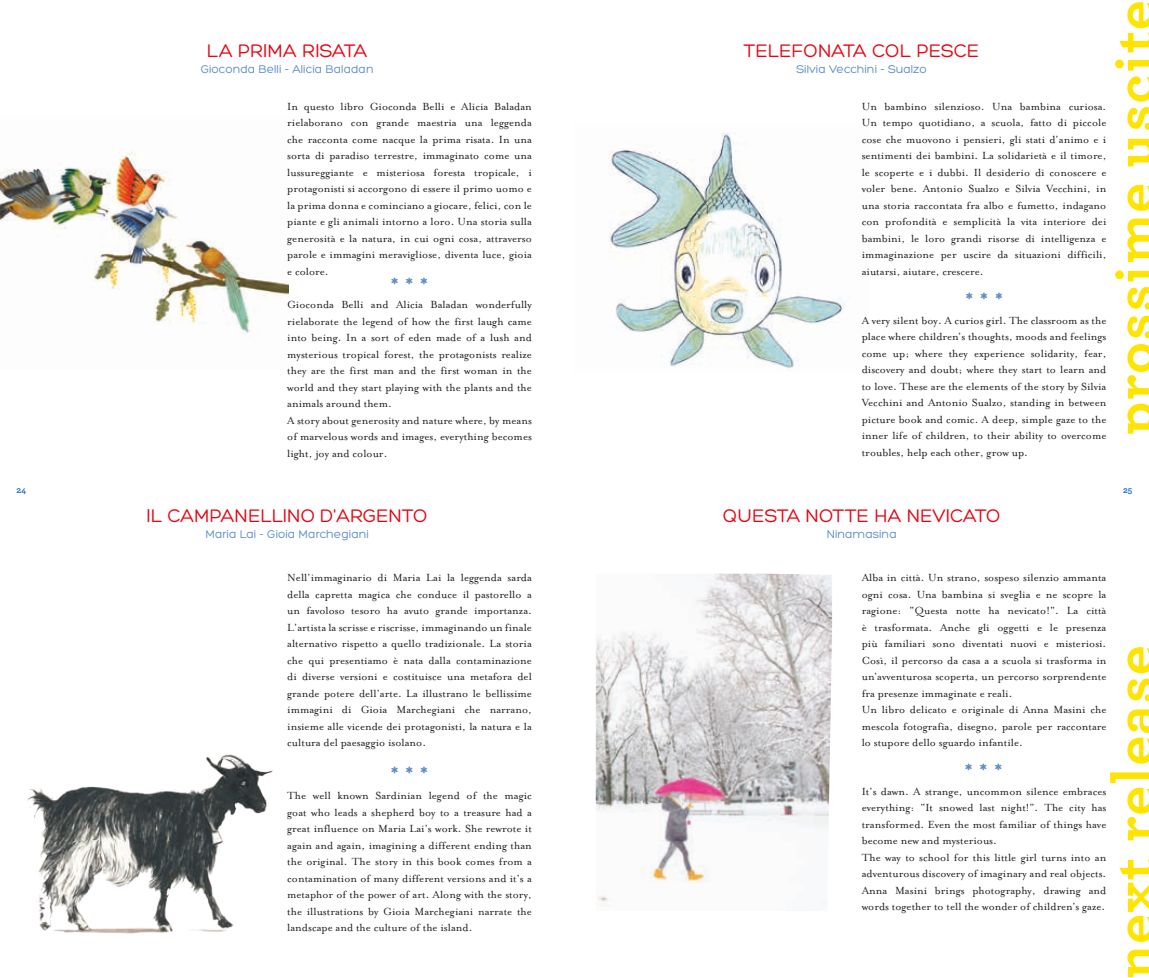
<style>
.page{position:relative;width:1149px;height:978px;background:#fff}
.page>*{position:absolute;margin:0;border:0;box-sizing:border-box;transform-origin:0 0}
.t1{font:700 60.6px "Archer";letter-spacing:.02em;color:#ffe400}
.t2{font:27px "Hero";color:#5f8cc9}
.t3{font:19.65px "Hero";color:#e30614}
.t4{font:12.15px "Hero";color:#5f8cc9}
.t5{font:12px/16.5px "Mrs Eaves Roman";color:#1d1d1b;text-align:justify}
.t6{font:700 9.15px "Archer";color:#2270b7}
</style>
<div class="page">
<img style="left:609px;top:132px;width:237px;height:236px">
<img style="left:0;top:151px;width:288px;height:183px">
<img style="left:595px;top:574px;width:236px;height:331px">
<img style="left:27px;top:754px;width:246px;height:180px">
<hr style="left:19px;top:931px;width:37px;height:4px;background:#fff">
<h3 class="t3" style="left:207px;top:41px;width:162px">LA PRIMA RISATA</h3>
<p class="t4" style="left:201px;top:63px;width:174px">Gioconda Belli - Alicia Baladan</p>
<p class="t5" style="left:287px;top:98px;width:246px">In questo libro Gioconda Belli e Alicia Baladan rielaborano con grande maestria una leggenda che racconta come nacque la prima risata. In una sorta di paradiso terrestre, immaginato come una lussureggiante e misteriosa foresta tropicale, i protagonisti si accorgono di essere il primo uomo e la prima donna e cominciano a giocare, felici, con le piante e gli animali intorno a loro. Una storia sulla generosità e la natura, in cui ogni cosa, attraverso parole e immagini meravigliose, diventa luce, gioia e colore.</p>
<h2 class="t2" style="left:391px;top:272px;width:39px">***</h2>
<p class="t5" style="left:287px;top:297px;width:246px;text-align:left">Gioconda Belli and Alicia Baladan wonderfully rielaborate the legend of how the first laugh came into being. In a sort of eden made of a lush and mysterious tropical forest, the protagonists realize they are the first man and the first woman in the world and they start playing with the plants and the animals around them.<br>A story about generosity and nature where, by means of marvelous words and images, everything becomes light, joy and colour.</p>
<h3 class="t3" style="left:743px;top:41px;width:237px">TELEFONATA COL PESCE</h3>
<p class="t4" style="left:796px;top:62px;width:132px">Silvia Vecchini - Sualzo</p>
<p class="t5" style="left:861px;top:98px;width:246px">Un bambino silenzioso. Una bambina curiosa.<br>Un tempo quotidiano, a scuola, fatto di piccole cose che muovono i pensieri, gli stati d’animo e i sentimenti dei bambini. La solidarietà e il timore, le scoperte e i dubbi. Il desiderio di conoscere e voler bene. Antonio Sualzo e Silvia Vecchini, in una storia raccontata fra albo e fumetto, indagano con profondità e semplicità la vita interiore dei bambini, le loro grandi risorse di intelligenza e immaginazione per uscire da situazioni difficili, aiutarsi, aiutare, crescere.</p>
<h2 class="t2" style="left:965px;top:288px;width:39px">***</h2>
<p class="t5" style="left:861px;top:312px;width:246px">A very silent boy. A curios girl. The classroom as the place where children’s thoughts, moods and feelings come up; where they experience solidarity, fear, discovery and doubt; where they start to learn and to love. These are the elements of the story by Silvia Vecchini and Antonio Sualzo, standing in between picture book and comic. A deep, simple gaze to the inner life of children, to their ability to overcome troubles, help each other, grow up.</p>
<h1 class="t1" style="left:1086px;top:435px;width:436px;rotate:-90deg">prossime uscite</h1>
<p class="t6" style="left:16px;top:482px;width:11px">24</p>
<p class="t6" style="left:1122px;top:482px;width:11px">25</p>
<h3 class="t3" style="left:146px;top:506px;width:282px">IL CAMPANELLINO D'ARGENTO</h3>
<p class="t4" style="left:205px;top:527px;width:165px">Maria Lai - Gioia Marchegiani</p>
<p class="t5" style="left:287px;top:569px;width:246px">Nell’immaginario di Maria Lai la leggenda sarda della capretta magica che conduce il pastorello a un favoloso tesoro ha avuto grande importanza.<br>L’artista la scrisse e riscrisse, immaginando un finale alternativo rispetto a quello tradizionale. La storia che qui presentiamo è nata dalla contaminazione di diverse versioni e costituisce una metafora del grande potere dell’arte. La illustrano le bellissime immagini di Gioia Marchegiani che narrano, insieme alle vicende dei protagonisti, la natura e la cultura del paesaggio isolano.</p>
<h2 class="t2" style="left:391px;top:761px;width:39px">***</h2>
<p class="t5" style="left:287px;top:788px;width:246px">The well known Sardinian legend of the magic goat who leads a shepherd boy to a treasure had a great influence on Maria Lai’s work. She rewrote it again and again, imagining a different ending than the original. The story in this book comes from a contamination of many different versions and it’s a metaphor of the power of art. Along with the story, the illustrations by Gioia Marchegiani narrate the landscape and the culture of the island.</p>
<h3 class="t3" style="left:722px;top:506px;width:279px">QUESTA NOTTE HA NEVICATO</h3>
<p class="t4" style="left:826px;top:528px;width:72px">Ninamasina</p>
<p class="t5" style="left:861px;top:569px;width:246px;text-align:left">Alba in città. Un strano, sospeso silenzio ammanta ogni cosa. Una bambina si sveglia e ne scopre la ragione: "Questa notte ha nevicato!". La città è trasformata. Anche gli oggetti e le presenza più familiari sono diventati nuovi e misteriosi.<br>Così, il percorso da casa a a scuola si trasforma in un’avventurosa scoperta, un percorso sorprendente fra presenze immaginate e reali.<br>Un libro delicato e originale di Anna Masini che mescola fotografia, disegno, parole per raccontare lo stupore dello sguardo infantile.</p>
<h2 class="t2" style="left:964px;top:759px;width:39px">***</h2>
<p class="t5" style="left:861px;top:783px;width:246px;text-align:left">It’s dawn. A strange, uncommon silence embraces everything: “It snowed last night!”. The city has transformed. Even the most familiar of things have become new and mysterious.<br>The way to school for this little girl turns into an adventurous discovery of imaginary and real objects.<br>Anna Masini brings photography, drawing and words together to tell the wonder of children’s gaze.</p>
<h1 class="t1" style="left:1086px;top:979px;width:335px;rotate:-90deg">next release</h1>
</div>
